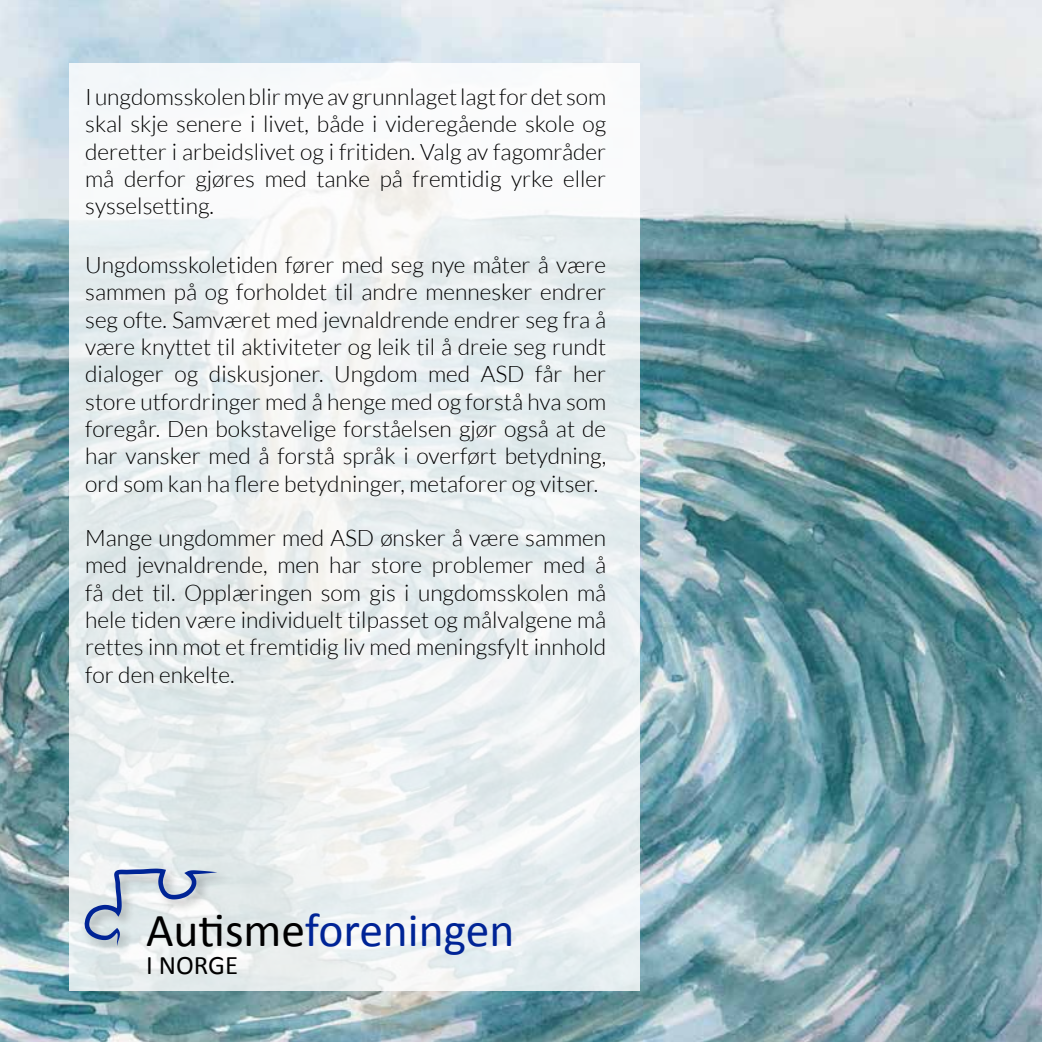
<style>
.page{position:relative;width:1042px;height:1042px;background:#fff}
.page>*{position:absolute;margin:0;border:0;box-sizing:border-box;transform-origin:0 0}
.t1{font:47.6px "Calibri";color:#002496}
.t2{font:26.78px "Calibri";color:#000}
.t3{font:300 22.75px/27.3px "Lato";color:#000;text-align:justify}
.s1{color:#000}
</style>
<div class="page">
<img style="left:0;top:0;width:1042px;height:1042px">
<svg style="left:69px;top:63px;width:571px;height:927px;fill:#ebf0f1"></svg>
<img style="left:78px;top:865px;width:157px;height:99px">
<svg style="left:84px;top:868px;width:133px;height:78px"></svg>
<p class="t3" style="left:85px;top:83px;width:522px">I ungdomsskolen blir mye av grunnlaget lagt for det som skal skje senere i livet, både i videregående skole og deretter i arbeidslivet og i fritiden. Valg av fagområder må derfor gjøres med tanke på fremtidig yrke eller sysselsetting.</p>
<p class="t3" style="left:85px;top:251px;width:522px">Ungdomsskoletiden fører med seg nye måter å være sammen på og forholdet til andre mennesker endrer seg ofte. Samværet med jevnaldrende endrer seg fra å være knyttet til aktiviteter og leik til å dreie seg rundt dialoger og diskusjoner. Ungdom med ASD får her store utfordringer med å henge med og forstå hva som foregår. Den bokstavelige forståelsen gjør også at de har vansker med å forstå språk i overført betydning, ord som kan ha flere betydninger, metaforer og vitser.</p>
<p class="t3" style="left:85px;top:524px;width:522px">Mange ungdommer med ASD ønsker å være sammen med jevnaldrende, men har store problemer med å få det til. Opplæringen som gis i ungdomsskolen må hele tiden være individuelt tilpasset og målvalgene må rettes inn mot et fremtidig liv med meningsfylt innhold for den enkelte.</p>
<h1 class="t1" style="left:146px;top:900px;width:370px"><span class="s1">Autisme</span>foreningen</h1>
<p class="t2" style="left:146px;top:948px;width:94px">I NORGE</p>
</div>
